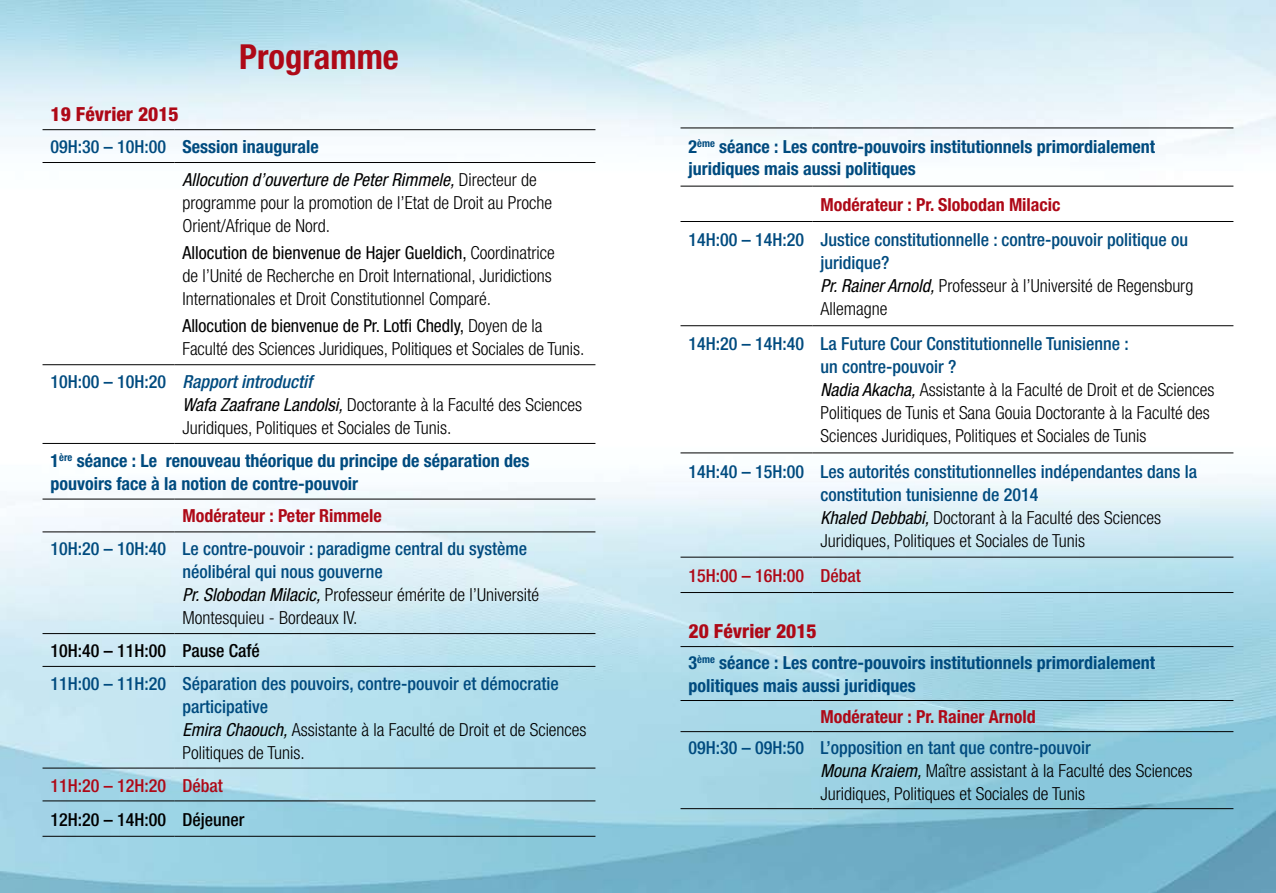
<style>
.page{position:relative;width:1276px;height:893px;background:#fff}
.page>*{position:absolute;margin:0;border:0;box-sizing:border-box;transform-origin:0 0}
.t1{font:700 condensed 34.5px "Helvetica Neue";color:#ae0917}
.t2{font:800 condensed 19.5px "Helvetica Neue";color:#ae0917}
.t3{font:300 condensed 18px/23px "Helvetica Neue";color:#000}
.t4{font:500 condensed 18px/23px "Helvetica Neue";color:#004b7f}
.t5{font:700 condensed 18px/23px "Helvetica Neue";color:#004b7f}
.t6{font:700 condensed 18px "Helvetica Neue";color:#ae0917}
.t7{font:italic condensed 18px/33px "Helvetica Neue";color:#000}
.t8{font:500 condensed 18px "Helvetica Neue";color:#000}
.t9{font:500 condensed 18px "Helvetica Neue";color:#ae0917}
.s1{font-weight:500;font-style:normal;color:#004b7f}
.s2{font-weight:700;font-style:normal;color:#004b7f}
.s3{font-weight:300;font-style:normal}
.s4{font-weight:400}
.s5{font-weight:500;color:#004b7f}
.s6{font-weight:500;font-style:italic;color:#004b7f}
.s7{font-weight:400;font-style:italic}
.s8{font-weight:400;font-style:italic;color:#000}
.s9{font-weight:300;color:#000}
</style>
<div class="page">
<img style="left:0;top:0;width:1276px;height:893px">
<hr style="left:43px;top:129px;width:131px;height:1px;background:#000">
<hr style="left:174px;top:129px;width:421px;height:1px;background:#000">
<hr style="left:43px;top:162px;width:131px;height:1px;background:#000">
<hr style="left:174px;top:162px;width:421px;height:1px;background:#000">
<hr style="left:43px;top:364px;width:131px;height:1px;background:#000">
<hr style="left:174px;top:364px;width:421px;height:1px;background:#000">
<hr style="left:43px;top:443px;width:131px;height:1px;background:#000">
<hr style="left:174px;top:443px;width:421px;height:1px;background:#000">
<hr style="left:43px;top:499px;width:131px;height:1px;background:#000">
<hr style="left:174px;top:499px;width:421px;height:1px;background:#000">
<hr style="left:43px;top:531px;width:131px;height:1px;background:#000">
<hr style="left:174px;top:531px;width:421px;height:1px;background:#000">
<hr style="left:43px;top:633px;width:131px;height:1px;background:#000">
<hr style="left:174px;top:633px;width:421px;height:1px;background:#000">
<hr style="left:43px;top:666px;width:131px;height:1px;background:#000">
<hr style="left:174px;top:666px;width:421px;height:1px;background:#000">
<hr style="left:43px;top:768px;width:131px;height:1px;background:#000">
<hr style="left:174px;top:768px;width:421px;height:1px;background:#000">
<hr style="left:43px;top:800px;width:131px;height:1px;background:#000">
<hr style="left:174px;top:800px;width:421px;height:1px;background:#000">
<hr style="left:43px;top:836px;width:131px;height:1px;background:#000">
<hr style="left:174px;top:836px;width:421px;height:1px;background:#000">
<hr style="left:680px;top:646px;width:132px;height:1px;background:#000">
<hr style="left:812px;top:646px;width:421px;height:1px;background:#000">
<hr style="left:680px;top:325px;width:132px;height:1px;background:#000">
<hr style="left:812px;top:325px;width:421px;height:1px;background:#000">
<hr style="left:680px;top:453px;width:132px;height:1px;background:#000">
<hr style="left:812px;top:453px;width:421px;height:1px;background:#000">
<hr style="left:680px;top:808px;width:132px;height:1px;background:#000">
<hr style="left:812px;top:808px;width:421px;height:1px;background:#000">
<hr style="left:680px;top:128px;width:132px;height:1px;background:#000">
<hr style="left:812px;top:128px;width:421px;height:1px;background:#000">
<hr style="left:680px;top:557px;width:132px;height:1px;background:#000">
<hr style="left:812px;top:557px;width:421px;height:1px;background:#000">
<hr style="left:680px;top:592px;width:132px;height:1px;background:#000">
<hr style="left:812px;top:592px;width:421px;height:1px;background:#000">
<hr style="left:680px;top:700px;width:132px;height:1px;background:#000">
<hr style="left:812px;top:700px;width:421px;height:1px;background:#000">
<hr style="left:680px;top:731px;width:132px;height:1px;background:#000">
<hr style="left:812px;top:731px;width:421px;height:1px;background:#000">
<hr style="left:680px;top:186px;width:132px;height:1px;background:#000">
<hr style="left:812px;top:186px;width:421px;height:1px;background:#000">
<hr style="left:680px;top:221px;width:132px;height:1px;background:#000">
<hr style="left:812px;top:221px;width:421px;height:1px;background:#000">
<h1 class="t1" style="left:239px;top:36px;width:161px">Programme</h1>
<p class="t2" style="left:51px;top:102px;width:129px">19 Février 2015</p>
<p class="t7" style="left:182px;top:130px;width:356px;text-indent:-132px"><span class="s1">09H:30 – 10H:00</span> <span class="s2">Session inaugurale<br></span>Allocution d’ouverture de Peter Rimmele, <span class="s3">Directeur de</span></p>
<p class="t3" style="left:182px;top:191px;width:371px">programme pour la promotion de l’Etat de Droit au proche<br>Orient/Afrique de Nord.</p>
<p class="t3" style="left:182px;top:241px;width:374px"><span class="s4">Allocution de bienvenue de Hajer Gueldich,</span> Coordinatrice de l’Unité de Recherche en Droit International, Juridictions<br>Internationales et Droit Constitutionnel Comparé.</p>
<p class="t3" style="left:182px;top:314px;width:403px"><span class="s4">Allocution de bienvenue de Pr. Lotfi Chedly,</span> Doyen de la<br>Faculté des Sciences Juridiques, Politiques et Sociales de Tunis.</p>
<p class="t3" style="left:182px;top:370px;width:401px;text-indent:-132px"><span class="s5">10H:00 – 10H:20</span> <span class="s6">Rapport introductif<br></span><span class="s7">Wafa Zaafrane Landolsi,</span> Doctorante à la Faculté des Sciences<br>Juridiques, Politiques et Sociales de Tunis.</p>
<p class="t5" style="left:51px;top:449px;width:480px">1<sup>ère</sup> séance : Le renouveau théorique du principe de séparation des pouvoirs face à la notion de contre-pouvoir</p>
<p class="t6" style="left:182px;top:505px;width:201px">Modérateur : Peter Rimmele</p>
<p class="t4" style="left:182px;top:537px;width:358px;text-indent:-132px">10H:20 – 10H:40 Le contre-pouvoir : paradigme central du système néolibéral qui nous gouverne<br><span class="s8">Pr. Slobodan Milacic,</span> <span class="s9">Professeur émérite de l’Université Montesquieu - Bordeaux IV.</span></p>
<p class="t8" style="left:51px;top:640px;width:211px">10H:40 – 11H:00 Pause Café</p>
<p class="t4" style="left:182px;top:672px;width:406px;text-indent:-132px">11H:00 – 11H:20 Séparation des pouvoirs, contre-pouvoir et démocratie participative<br><span class="s8">Emira Chaouch,</span> <span class="s9">Assistante à la Faculté de Droit et de Sciences Politiques de Tunis.</span></p>
<p class="t9" style="left:51px;top:774px;width:174px">11H:20 – 12H:20 Débat</p>
<p class="t8" style="left:51px;top:808px;width:195px">12H:20 – 14H:00 Déjeuner</p>
<p class="t5" style="left:688px;top:134px;width:468px">2<sup>ème</sup> séance : Les contre-pouvoirs institutionnels primordialement juridiques mais aussi politiques</p>
<p class="t6" style="left:820px;top:193px;width:242px">Modérateur : Pr. Slobodan Milacic</p>
<p class="t4" style="left:820px;top:228px;width:374px;text-indent:-132px">14H:00 – 14H:20 Justice constitutionnelle : contre-pouvoir politique ou juridique?<br><span class="s8">Pr. Rainer Arnold,</span> <span class="s9">Professeur à l’Université de Regensburg Allemagne</span></p>
<p class="t3" style="left:820px;top:332px;width:396px;text-indent:-132px"><span class="s5">14H:20 – 14H:40 La Future Cour Constitutionnelle Tunisienne :<br>un contre-pouvoir ?<br></span><span class="s7">Nadia Akacha,</span> Assistante à la Faculté de Droit et de Sciences Politiques de Tunis et Sana Gouia Doctorante à la Faculté des Sciences Juridiques, Politiques et Sociales de Tunis</p>
<p class="t4" style="left:820px;top:460px;width:378px;text-indent:-132px">14H:40 – 15H:00 Les autorités constitutionnelles indépendantes dans la constitution tunisienne de 2014<br><span class="s8">Khaled Debbabi,</span> <span class="s9">Doctorant à la Faculté des Sciences Juridiques, Politiques et Sociales de Tunis</span></p>
<p class="t9" style="left:688px;top:565px;width:174px">15H:00 – 16H:00 Débat</p>
<p class="t2" style="left:688px;top:619px;width:129px">20 Février 2015</p>
<p class="t5" style="left:688px;top:651px;width:468px">3<sup>ème</sup> séance : Les contre-pouvoirs institutionnels primordialement politiques mais aussi juridiques</p>
<p class="t6" style="left:820px;top:706px;width:217px">Modérateur : Pr. Rainer Arnold</p>
<p class="t3" style="left:820px;top:736px;width:374px;text-indent:-132px"><span class="s5">09H:30 – 09H:50 L’opposition en tant que contre-pouvoir<br></span><span class="s7">Mouna Kraiem,</span> Maître assistant à la Faculté des Sciences<br>Juridiques, Politiques et Sociales de Tunis</p>
</div>
